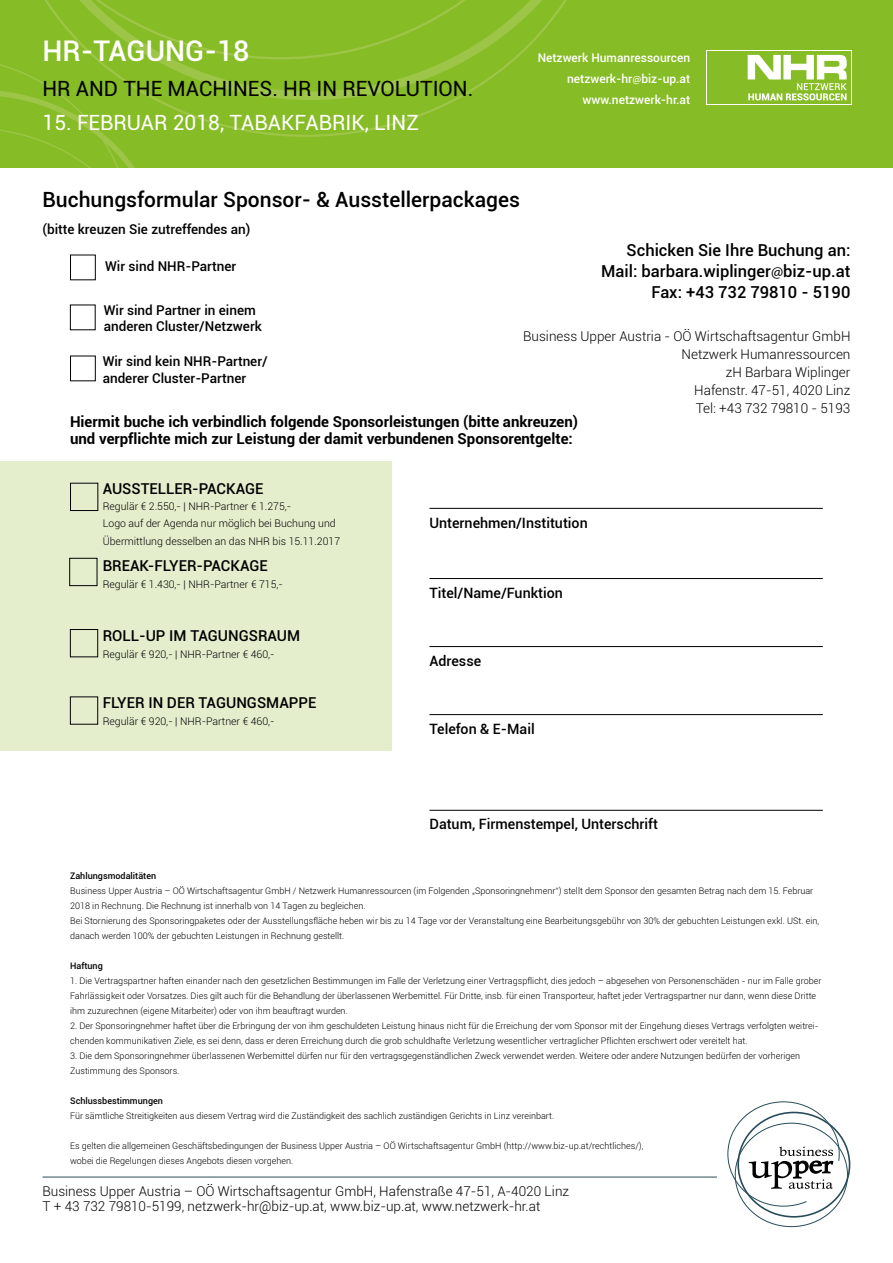
<style>
.page{position:relative;width:893px;height:1263px;background:#fff}
.page>*{position:absolute;margin:0;border:0;box-sizing:border-box;transform-origin:0 0}
.t1{font:500 28.5px "Roboto";color:#fff}
.t2{font:500 21px "Roboto";color:#000}
.t3{font:21px "Roboto";color:#000}
.t4{font:21px "Roboto";color:#fff}
.t5{font:500 16.5px/21px "Roboto";color:#000;text-align:right}
.t6{font:700 15px/17.2px "Roboto";color:#000}
.t7{font:500 15px "Roboto";color:#000}
.t8{font:500 14.25px "Roboto";color:#000}
.t9{font:300 13.5px/18px "Roboto";color:#000}
.t10{font:500 13.5px/16.2px "Roboto";color:#000}
.t11{font:500 12px/21px "Roboto";color:#fff;text-align:right}
.t12{font:300 10.5px/17.2px "Roboto";color:#000}
.t13{font:300 9px/15px "Roboto";color:#000}
.t14{font:500 9px "Roboto";color:#000}
.s1{font-family:"Myriad Pro";font-weight:400}
</style>
<div class="page">
<div style="left:0;top:0;width:893px;height:167px;background:#86bc25"></div>
<svg style="left:0;top:0;width:567px;height:167px"></svg>
<hr style="left:43px;top:1177px;width:674px;height:1px;background:#274c59">
<div style="left:724px;top:1112px;width:135px;height:126px;border:22px solid #fff;border-radius:50%"></div>
<svg style="left:705px;top:1101px;width:154px;height:128px"></svg>
<hr style="left:429px;top:508px;width:394px;height:1px;background:#000">
<hr style="left:429px;top:578px;width:394px;height:1px;background:#000">
<hr style="left:429px;top:646px;width:394px;height:1px;background:#000">
<hr style="left:429px;top:714px;width:394px;height:1px;background:#000">
<hr style="left:429px;top:810px;width:394px;height:1px;background:#000">
<div style="left:70px;top:255px;width:26px;height:25px;border:1px solid #020203"></div>
<div style="left:70px;top:356px;width:26px;height:25px;border:1px solid #020203"></div>
<svg style="left:706px;top:50px;width:145px;height:54px"></svg>
<div style="left:0;top:461px;width:391px;height:289px;background:#e4eecd"></div>
<div style="left:70px;top:629px;width:28px;height:28px;border:1px solid #020203"></div>
<div style="left:70px;top:483px;width:28px;height:28px;border:1px solid #020203"></div>
<div style="left:70px;top:696px;width:28px;height:28px;border:1px solid #020203"></div>
<div style="left:69px;top:558px;width:28px;height:28px;border:1px solid #020203"></div>
<div style="left:707px;top:51px;width:143px;height:53px;background:#86bc25"></div>
<svg style="left:748px;top:55px;width:99px;height:45px"></svg>
<h1 class="t1" style="left:43px;top:31px;width:208px">HR-TAGUNG-18</h1>
<h2 class="t3" style="left:43px;top:73px;width:432px">HR AND THE MACHINES. HR IN REVOLUTION.</h2>
<h2 class="t4" style="left:43px;top:108px;width:378px">15. FEBRUAR 2018, TABAKFABRIK, LINZ</h2>
<h3 class="t11" style="left:538px;top:47px;width:154px">Netzwerk Humanressourcen netzwerk-hr<span class="s1">@</span>biz-up.at www.netzwerk-hr.at</h3>
<h2 class="t2" style="left:43px;top:184px;width:479px">Buchungsformular Sponsor- &amp; Ausstellerpackages</h2>
<h3 class="t10" style="left:43px;top:220px;width:209px">(bitte kreuzen Sie zutreffendes an)</h3>
<h3 class="t5" style="left:601px;top:239px;width:251px">Schicken Sie Ihre Buchung an:<br>Mail: barbara.wiplinger<span class="s1">@</span>biz-up.at<br>Fax: +43 732 79810 - 5190</h3>
<h3 class="t9" style="left:523px;top:327px;width:329px;text-align:right">Business Upper Austria - OÖ Wirtschaftsagentur GmbH<br>Netzwerk Humanressourcen<br>zH Barbara Wiplinger<br>Hafenstr. 47-51, 4020 Linz<br>Tel: +43 732 79810 - 5193</h3>
<h3 class="t6" style="left:70px;top:412px;width:510px">Hiermit buche ich verbindlich folgende Sponsorleistungen (bitte ankreuzen) und verpflichte mich zur Leistung der damit verbundenen Sponsorentgelte:</h3>
<h3 class="t10" style="left:105px;top:258px;width:132px">Wir sind NHR-Partner</h3>
<h3 class="t10" style="left:104px;top:301px;width:160px">Wir sind Partner in einem anderen Cluster/Netzwerk</h3>
<h3 class="t10" style="left:103px;top:353px;width:166px">Wir sind kein NHR-Partner/ anderer Cluster-Partner</h3>
<h3 class="t7" style="left:103px;top:478px;width:162px">AUSSTELLER-PACKAGE</h3>
<p class="t12" style="left:103px;top:497px;width:239px">Regulär € 2.550,- | NHR-Partner € 1.275,-<br>Logo auf der Agenda nur möglich bei Buchung und<br>Übermittlung desselben an das NHR bis 15.11.2017</p>
<h3 class="t7" style="left:103px;top:555px;width:167px">BREAK-FLYER-PACKAGE</h3>
<p class="t12" style="left:103px;top:575px;width:182px">Regulär € 1.430,- | NHR-Partner € 715,-</p>
<h3 class="t7" style="left:103px;top:625px;width:199px">ROLL-UP IM TAGUNGSRAUM</h3>
<p class="t12" style="left:103px;top:645px;width:173px">Regulär € 920,- | NHR-Partner € 460,-</p>
<h3 class="t7" style="left:103px;top:692px;width:215px">FLYER IN DER TAGUNGSMAPPE</h3>
<p class="t12" style="left:103px;top:712px;width:173px">Regulär € 920,- | NHR-Partner € 460,-</p>
<h3 class="t8" style="left:429px;top:512px;width:160px">Unternehmen/Institution</h3>
<h3 class="t8" style="left:429px;top:583px;width:135px">Titel/Name/Funktion</h3>
<h3 class="t8" style="left:429px;top:651px;width:53px">Adresse</h3>
<h3 class="t8" style="left:429px;top:719px;width:107px">Telefon &amp; E-Mail</h3>
<h3 class="t8" style="left:429px;top:814px;width:230px">Datum, Firmenstempel, Unterschrift</h3>
<p class="t14" style="left:70px;top:869px;width:87px">Zahlungsmodalitäten</p>
<p class="t13" style="left:70px;top:882px;width:751px">Business Upper Austria – OÖ Wirtschaftsagentur GmbH / Netzwerk Humanressourcen (im Folgenden „Sponsoringnehmenr“) stellt dem Sponsor den gesamten Betrag nach dem 15. Februar 2018 in Rechnung. Die Rechnung ist innerhalb von 14 Tagen zu begleichen.<br>Bei Stornierung des Sponsoringpaketes oder der Ausstellungsfläche heben wir bis zu 14 Tage vor der Veranstaltung eine Bearbeitungsgebühr von 30% der gebuchten Leistungen exkl. USt. ein, danach werden 100% der gebuchten Leistungen in Rechnung gestellt.</p>
<p class="t14" style="left:70px;top:959px;width:34px">Haftung</p>
<p class="t13" style="left:70px;top:972px;width:753px">1. Die Vertragspartner haften einander nach den gesetzlichen Bestimmungen im Falle der Verletzung einer Vertragspflicht, dies jedoch – abgesehen von Personenschäden - nur im Falle grober<br>Fahrlässigkeit oder Vorsatzes. Dies gilt auch für die Behandlung der überlassenen Werbemittel. Für Dritte, insb. für einen Transporteur, haftet jeder Vertragspartner nur dann, wenn diese Dritte ihm zuzurechnen (eigene Mitarbeiter) oder von ihm beauftragt wurden.</p>
<p class="t13" style="left:70px;top:1017px;width:750px">2. Der Sponsoringnehmer haftet über die Erbringung der von ihm geschuldeten Leistung hinaus nicht für die Erreichung der vom Sponsor mit der Eingehung dieses Vertrags verfolgten weitrei&shy;chenden kommunikativen Ziele, es sei denn, dass er deren Erreichung durch die grob schuldhafte Verletzung wesentlicher vertraglicher Pflichten erschwert oder vereitelt hat.</p>
<p class="t13" style="left:70px;top:1047px;width:732px">3. Die dem Sponsoringnehmer überlassenen Werbemittel dürfen nur für den vertragsgegenständlichen Zweck verwendet werden. Weitere oder andere Nutzungen bedürfen der vorherigen<br>Zustimmung des Sponsors.</p>
<p class="t14" style="left:70px;top:1094px;width:94px">Schlussbestimmungen</p>
<p class="t13" style="left:70px;top:1107px;width:485px">Für sämtliche Streitigkeiten aus diesem Vertrag wird die Zuständigkeit des sachlich zuständigen Gerichts in Linz vereinbart.</p>
<p class="t13" style="left:70px;top:1137px;width:575px">Es gelten die allgemeinen Geschäftsbedingungen der Business Upper Austria – OÖ Wirtschaftsagentur GmbH (http://www.biz-up.at/rechtliches/), wobei die Regelungen dieses Angebots diesen vorgehen.</p>
<h3 class="t9" style="left:43px;top:1183px;width:528px;line-height:15px">Business Upper Austria – OÖ Wirtschaftsagentur GmbH, Hafenstraße 47-51, A-4020 Linz<br>T + 43 732 79810-5199, netzwerk-hr@biz-up.at, www.biz-up.at, www.netzwerk-hr.at</h3>
</div>
